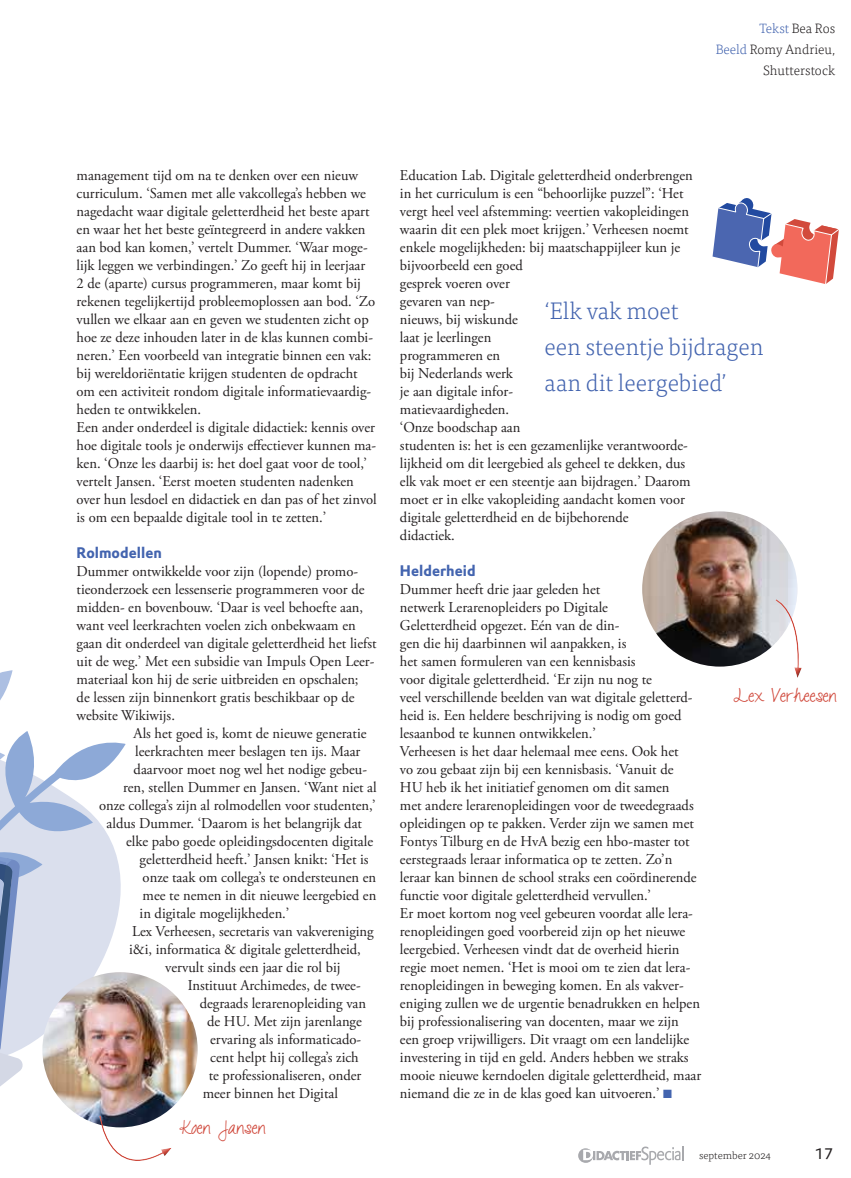
<style>
.page{position:relative;width:851px;height:1178px;background:#fff}
.page>*{position:absolute;margin:0;border:0;box-sizing:border-box;transform-origin:0 0}
.t1{font:300 24px/36px "Tisa Pro";color:#4364af}
.t2{font:18px "Talkingtothe Moon";color:#d0493c}
.t3{font:15px/18px "Adobe Garamond Pro";color:#231f20}
.t4{font:15px "DTL Prokyon ST Bold";color:#4364af}
.t5{font:15px "DTL Prokyon T";color:#231f20}
.t6{font:300 13.5px/21px "Tisa Pro";color:#231f20;text-align:right}
.t7{font:300 10.5px "Tisa Pro";color:#231f20}
.s1{color:#4364af}
</style>
<div class="page">
<svg style="left:578px;top:1146px;width:105px;height:19px"></svg>
<svg style="left:712px;top:198px;width:126px;height:86px"></svg>
<img style="left:42px;top:972px;width:156px;height:155px;border-radius:78px">
<svg style="left:0;top:670px;width:172px;height:454px"></svg>
<div style="left:98px;top:1113px;width:74px;height:47px;background:#fff;opacity:.75"></div>
<div style="left:100px;top:1113px;width:72px;height:48px;background:#231f20;opacity:.75"></div>
<img style="left:642px;top:511px;width:155px;height:155px;border-radius:78px">
<div style="left:772px;top:597px;width:29px;height:81px;background:#fff;opacity:.75"></div>
<div style="left:772px;top:606px;width:30px;height:72px;background:#231f20;opacity:.75"></div>
<p class="t6" style="left:715px;top:17px;width:121px"><span class="s1">Tekst</span> Bea Ros<br><span class="s1">Beeld</span> Romy Andrieu,<br>Shutterstock</p>
<p class="t3" style="left:77px;top:167px;width:302px">management tijd om na te denken over een nieuw curriculum. ‘Samen met alle vakcollega’s hebben we nagedacht waar digitale geletterdheid het beste apart en waar het het beste geïntegreerd in andere vakken aan bod kan komen,’ vertelt Dummer. ‘Waar moge&shy;lijk leggen we verbindingen.’ Zo geeft hij in leerjaar<br>2 de (aparte) cursus programmeren, maar komt bij rekenen tegelijkertijd probleemoplossen aan bod. ‘Zo vullen we elkaar aan en geven we studenten zicht op hoe ze deze inhouden later in de klas kunnen combi&shy;neren.’ Een voorbeeld van integratie binnen een vak: bij wereldoriëntatie krijgen studenten de opdracht om een activiteit rondom digitale informatievaardig&shy;heden te ontwikkelen.<br>Een ander onderdeel is digitale didactiek: kennis over hoe digitale tools je onderwijs effectiever kunnen ma&shy;ken. ‘Onze les daarbij is: het doel gaat voor de tool,’ vertelt Jansen. ‘Eerst moeten studenten nadenken over hun lesdoel en didactiek en dan pas of het zinvol is om een bepaalde digitale tool in te zetten.’</p>
<p class="t4" style="left:77px;top:543px;width:87px">Rolmodellen</p>
<p class="t3" style="left:77px;top:563px;width:301px">Dummer ontwikkelde voor zijn (lopende) promo&shy;tieonderzoek een lessenserie programmeren voor de midden- en bovenbouw. ‘Daar is veel behoefte aan, want veel leerkrachten voelen zich onbekwaam en gaan dit onderdeel van digitale geletterdheid het liefst uit de weg.’ Met een subsidie van Impuls Open Leer&shy;materiaal kon hij de serie uitbreiden en opschalen;<br>de lessen zijn binnenkort gratis beschikbaar op de website Wikiwijs.</p>
<p class="t3" style="left:134px;top:725px;width:234px">Als het goed is, komt de nieuwe generatie</p>
<p class="t3" style="left:135px;top:743px;width:227px">leerkrachten meer beslagen ten ijs. Maar</p>
<p class="t3" style="left:134px;top:761px;width:235px">daarvoor moet nog wel het nodige gebeu-</p>
<p class="t3" style="left:123px;top:779px;width:255px">ren, stellen Dummer en Jansen. ‘Want niet al</p>
<p class="t3" style="left:99px;top:797px;width:278px">onze collega’s zijn al rolmodellen voor studenten,’</p>
<p class="t3" style="left:107px;top:815px;width:257px">aldus Dummer. ‘Daarom is het belangrijk dat</p>
<p class="t3" style="left:126px;top:833px;width:248px">elke pabo goede opleidingsdocenten digitale</p>
<p class="t3" style="left:140px;top:851px;width:230px">geletterdheid heeft.’ Jansen knikt: ‘Het is</p>
<p class="t3" style="left:143px;top:869px;width:235px">onze taak om collega’s te ondersteunen en</p>
<p class="t3" style="left:143px;top:887px;width:235px">mee te nemen in dit nieuwe leergebied en</p>
<p class="t3" style="left:140px;top:905px;width:151px">in digitale mogelijkheden.’</p>
<p class="t3" style="left:132px;top:923px;width:243px">Lex Verheesen, secretaris van vakvereniging</p>
<p class="t3" style="left:129px;top:941px;width:233px">i&amp;i, informatica &amp; digitale geletterdheid,</p>
<p class="t3" style="left:165px;top:959px;width:177px">vervult sinds een jaar die rol bij</p>
<p class="t3" style="left:188px;top:977px;width:174px">Instituut Archimedes, de twee-</p>
<p class="t3" style="left:200px;top:995px;width:168px">degraads lerarenopleiding van</p>
<p class="t3" style="left:207px;top:1013px;width:156px">de HU. Met zijn jarenlange</p>
<p class="t3" style="left:210px;top:1031px;width:152px">ervaring als informaticado-</p>
<p class="t3" style="left:210px;top:1049px;width:150px">cent helpt hij collega’s zich</p>
<p class="t3" style="left:209px;top:1067px;width:154px">te professionaliseren, onder</p>
<p class="t3" style="left:203px;top:1085px;width:137px">meer binnen het Digital</p>
<p class="t2" style="left:179px;top:1117px;width:88px">Koen Jansen</p>
<p class="t3" style="left:400px;top:167px;width:294px">Education Lab. Digitale geletterdheid onderbrengen in het curriculum is een “behoorlijke puzzel”: ‘Het vergt heel veel afstemming: veertien vakopleidingen waarin dit een plek moet krijgen.’ Verheesen noemt enkele mogelijkheden: bij maatschappijleer kun je bijvoorbeeld een goed<br>gesprek voeren over<br>gevaren van nep-<br>nieuws, bij wiskunde<br>laat je leerlingen<br>programmeren en<br>bij Nederlands werk<br>je aan digitale infor-<br>matievaardigheden.<br>‘Onze boodschap aan<br>studenten is: het is een gezamenlijke verantwoorde&shy;lijkheid om dit leergebied als geheel te dekken, dus elk vak moet er een steentje aan bijdragen.’ Daarom moet er in elke vakopleiding aandacht komen voor digitale geletterdheid en de bijbehorende<br>didactiek.</p>
<p class="t4" style="left:400px;top:561px;width:77px">Helderheid</p>
<p class="t3" style="left:400px;top:581px;width:303px">Dummer heeft drie jaar geleden het<br>netwerk Lerarenopleiders po Digitale<br>Geletterdheid opgezet. Eén van de din-<br>gen die hij daarbinnen wil aanpakken, is<br>het samen formuleren van een kennisbasis<br>voor digitale geletterdheid. ‘Er zijn nu nog te<br>veel verschillende beelden van wat digitale geletterd&shy;heid is. Een heldere beschrijving is nodig om goed lesaanbod te kunnen ontwikkelen.’<br>Verheesen is het daar helemaal mee eens. Ook het<br>vo zou gebaat zijn bij een kennisbasis. ‘Vanuit de<br>HU heb ik het initiatief genomen om dit samen<br>met andere lerarenopleidingen voor de tweedegraads opleidingen op te pakken. Verder zijn we samen met Fontys Tilburg en de HvA bezig een hbo-master tot eerstegraads leraar informatica op te zetten. Zo’n leraar kan binnen de school straks een coördinerende functie voor digitale geletterdheid vervullen.’<br>Er moet kortom nog veel gebeuren voordat alle lera&shy;renopleidingen goed voorbereid zijn op het nieuwe leergebied. Verheesen vindt dat de overheid hierin regie moet nemen. ‘Het is mooi om te zien dat lera&shy;renopleidingen in beweging komen. En als vakver&shy;eniging zullen we de urgentie benadrukken en helpen bij professionalisering van docenten, maar we zijn een groep vrijwilligers. Dit vraagt om een landelijke investering in tijd en geld. Anders hebben we straks mooie nieuwe kerndoelen digitale geletterdheid, maar niemand die ze in de klas goed kan uitvoeren.’ <span class="s1">■</span></p>
<h1 class="t1" style="left:544px;top:292px;width:220px">‘Elk vak moet<br>een steentje bijdragen aan dit leergebied’</h1>
<p class="t2" style="left:733px;top:685px;width:105px">Lex Verheesen</p>
<p class="t7" style="left:699px;top:1148px;width:73px">september 2024</p>
<p class="t5" style="left:815px;top:1144px;width:20px">17</p>
</div>
